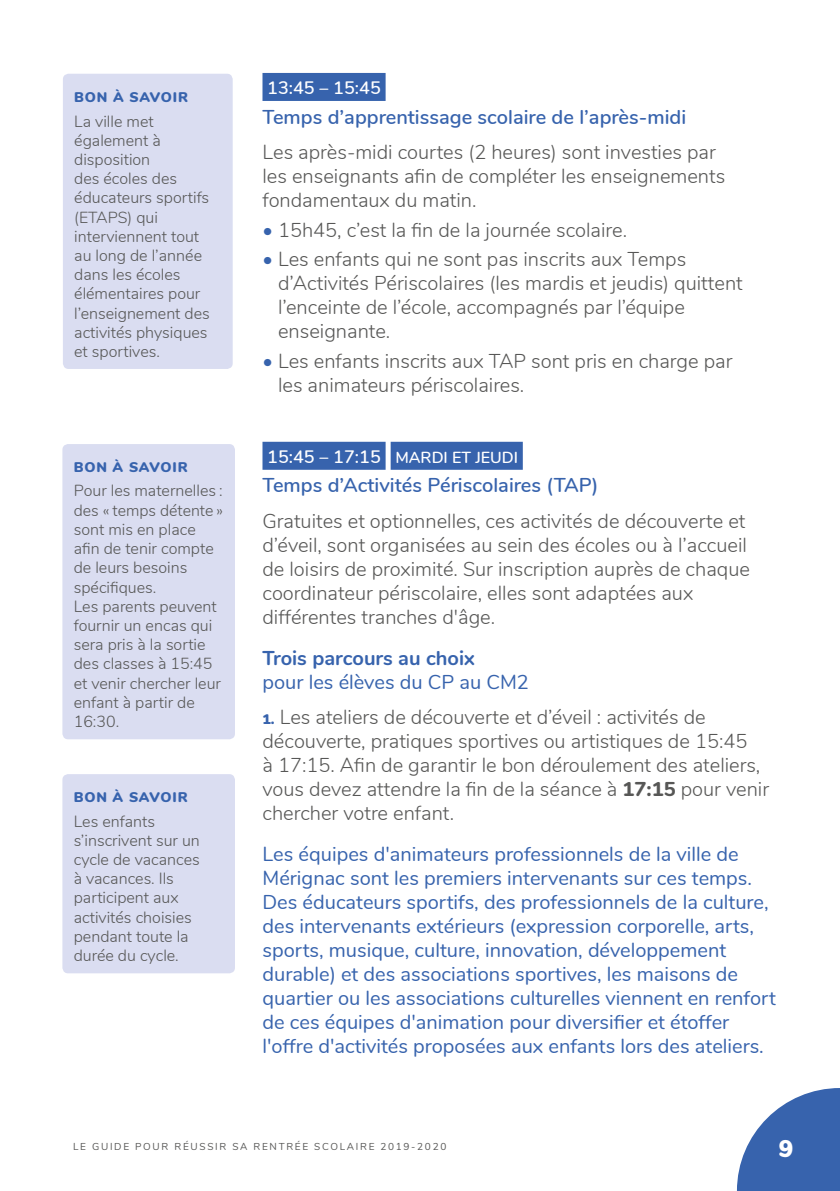
<style>
.page{position:relative;width:840px;height:1191px;background:#fff}
.page>*{position:absolute;margin:0;border:0;box-sizing:border-box;transform-origin:0 0}
.t1{font:900 24px "Nunito";color:#fff}
.t2{font:300 20px/24px "Nunito";color:#575756}
.t3{font:20px/24px "Nunito";color:#3763ad}
.t4{font:600 20px "Nunito";color:#3763ad}
.t5{font:700 20px "Nunito";color:#3763ad}
.t6{font:600 18px "Nunito";color:#fff}
.t7{font:300 16px/19.2px "Nunito";color:#575756}
.t8{font:600 16px "Nunito";color:#fff}
.t9{font:900 14px "Nunito";letter-spacing:.06em;color:#3763ad}
.t10{font:10px "Nunito";letter-spacing:.17em;color:#575756}
.s1{color:#3763ad}
.s2{font-size:18px}
.s3{font-weight:900;font-size:14px;color:#3763ad}
.s4{font-weight:800}
</style>
<div class="page">
<svg style="left:737px;top:1088px;width:102px;height:103px"></svg>
<div style="left:262px;top:73px;width:123px;height:28px;background:#3763ad"></div>
<div style="left:262px;top:442px;width:123px;height:28px;background:#3763ad"></div>
<div style="left:390px;top:442px;width:132px;height:28px;background:#3763ad"></div>
<div style="left:62px;top:444px;width:173px;height:295px;background:#daddf1;border-radius:6px"></div>
<div style="left:62px;top:774px;width:173px;height:199px;background:#daddf1;border-radius:6px"></div>
<div style="left:63px;top:74px;width:169px;height:295px;background:#daddf1;border-radius:6px"></div>
<p class="t9" style="left:74px;top:86px;width:115px">BON À SAVOIR</p>
<p class="t7" style="left:74px;top:111px;width:137px">La ville met également à disposition<br>des écoles des éducateurs sportifs (ETAPS) qui interviennent tout au long de l’année dans les écoles élémentaires pour l’enseignement des activités physiques et sportives.</p>
<p class="t9" style="left:74px;top:456px;width:115px">BON À SAVOIR</p>
<p class="t7" style="left:74px;top:480px;width:151px">Pour les maternelles : des « temps détente » sont mis en place afin de tenir compte de leurs besoins spécifiques.<br>Les parents peuvent fournir un encas qui sera pris à la sortie des classes à 15:45 et venir chercher leur enfant à partir de<br>16:30.</p>
<p class="t9" style="left:74px;top:786px;width:115px">BON À SAVOIR</p>
<p class="t7" style="left:74px;top:810px;width:127px">Les enfants s’inscrivent sur un cycle de vacances à vacances. Ils participent aux activités choisies pendant toute la durée du cycle.</p>
<p class="t6" style="left:267px;top:74px;width:115px">13:45 – 15:45</p>
<p class="t4" style="left:262px;top:102px;width:425px">Temps d’apprentissage scolaire de l’après-midi</p>
<p class="t2" style="left:262px;top:139px;width:464px">Les après-midi courtes (2 heures) sont investies par les enseignants afin de compléter les enseignements fondamentaux du matin.</p>
<p class="t2" style="left:262px;top:217px;width:366px"><span class="s1">•</span> 15h45, c’est la fin de la journée scolaire.</p>
<p class="t2" style="left:278px;top:246px;width:466px;text-indent:-16px"><span class="s1">•</span> Les enfants qui ne sont pas inscrits aux Temps d’Activités Périscolaires (les mardis et jeudis) quittent l’enceinte de l’école, accompagnés par l’équipe enseignante.</p>
<p class="t2" style="left:278px;top:348px;width:455px;text-indent:-16px"><span class="s1">•</span> Les enfants inscrits aux TAP sont pris en charge par les animateurs périscolaires.</p>
<p class="t8" style="left:267px;top:445px;width:252px"><span class="s2">15:45 – 17:15</span> MARDI ET JEUDI</p>
<p class="t4" style="left:262px;top:471px;width:337px">Temps d’Activités Périscolaires (TAP)</p>
<p class="t2" style="left:262px;top:508px;width:488px">Gratuites et optionnelles, ces activités de découverte et d’éveil, sont organisées au sein des écoles ou à l’accueil de loisirs de proximité. Sur inscription auprès de chaque coordinateur périscolaire, elles sont adaptées aux différentes tranches d'âge.</p>
<p class="t5" style="left:262px;top:643px;width:214px">Trois parcours au choix</p>
<p class="t3" style="left:262px;top:669px;width:268px">pour les élèves du CP au CM2</p>
<p class="t2" style="left:262px;top:704px;width:508px"><span class="s3">1.</span> Les ateliers de découverte et d’éveil : activités de découverte, pratiques sportives ou artistiques de 15:45<br>à 17:15. Afin de garantir le bon déroulement des ateliers, vous devez attendre la fin de la séance à <span class="s4">17:15</span> pour venir chercher votre enfant.</p>
<p class="t3" style="left:262px;top:841px;width:514px">Les équipes d'animateurs professionnels de la ville de Mérignac sont les premiers intervenants sur ces temps.<br>Des éducateurs sportifs, des professionnels de la culture, des intervenants extérieurs (expression corporelle, arts, sports, musique, culture, innovation, développement durable) et des associations sportives, les maisons de quartier ou les associations culturelles viennent en renfort de ces équipes d'animation pour diversifier et étoffer l'offre d'activités proposées aux enfants lors des ateliers.</p>
<p class="t10" style="left:73px;top:1139px;width:374px">LE GUIDE POUR RÉUSSIR SA RENTRÉE SCOLAIRE 2019-2020</p>
<p class="t1" style="left:778px;top:1131px;width:16px">9</p>
</div>
